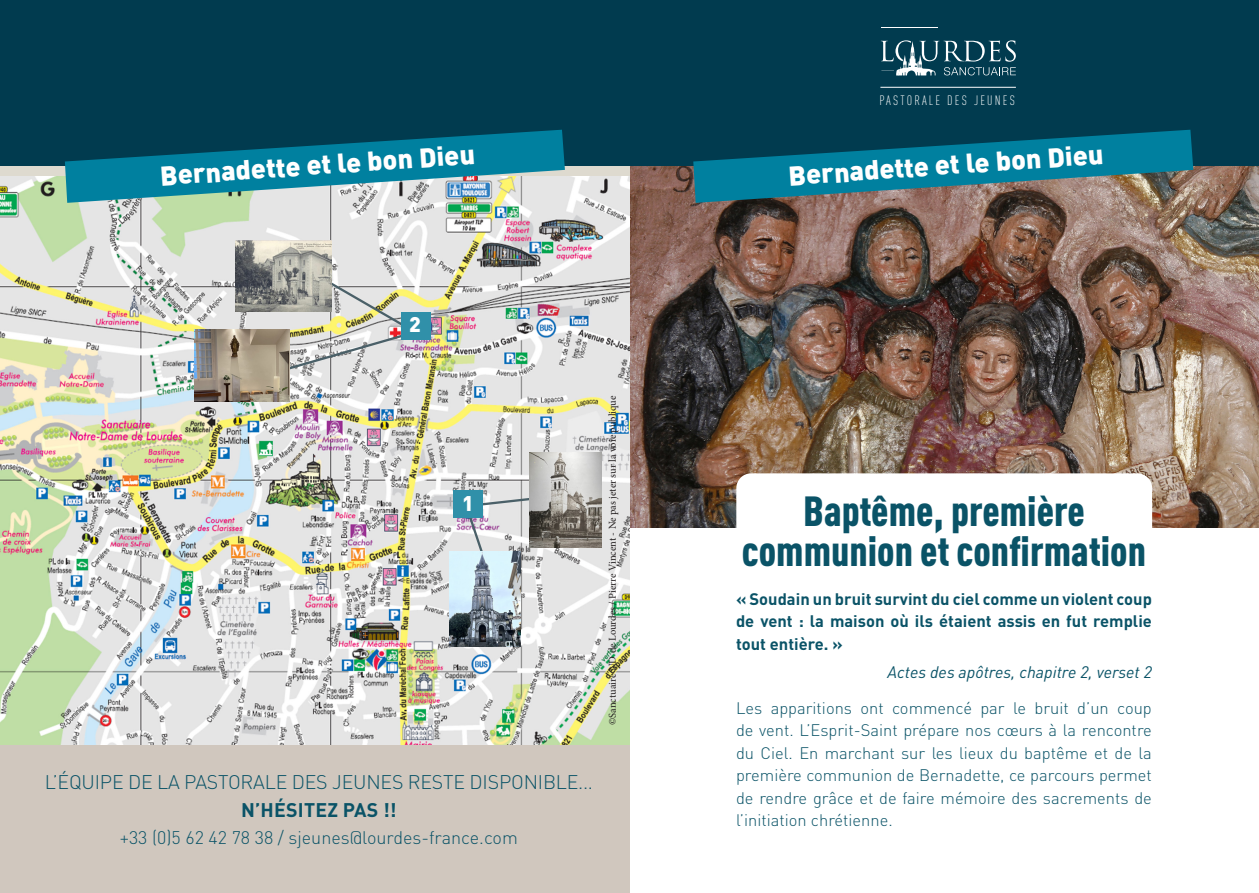
<style>
.page{position:relative;width:1259px;height:893px;background:#fff}
.page>*{position:absolute;margin:0;border:0;box-sizing:border-box;transform-origin:0 0}
.t1{font:900 condensed 41.55px/40.5px "DIN Pro";color:#0a5367;text-align:center}
.t2{font:900 27px "DIN Pro";color:#fff}
.t3{font:900 21px "DIN Pro";color:#fff}
.t4{font:300 19.5px "DIN Pro";letter-spacing:-.01em;color:#0a5367}
.t5{font:700 19.5px "DIN Pro";letter-spacing:.01em;color:#0a5367}
.t6{font:300 18px "DIN Pro";color:#0a5367}
.t7{font:300 16.5px/22.5px "DIN Pro";color:#0a5367;text-align:justify}
.t8{font:700 16.5px/22.5px "DIN Pro";color:#0a5367;text-align:justify}
.t9{font:italic 16.5px "DIN Pro";color:#0a5367}
.t10{font:300 condensed 13.5px "DIN Pro";letter-spacing:.16em;color:#fff}
.t11{font:10.5px "Minion Pro";color:#231f20}
</style>
<div class="page">
<img style="left:629px;top:166px;width:630px;height:362px">
<svg style="left:736px;top:473px;width:416px;height:55px"></svg>
<div style="left:0;top:744px;width:629px;height:149px;background:#d0c7be"></div>
<img style="left:0;top:176px;width:629px;height:568px">
<img style="left:195px;top:330px;width:94px;height:72px">
<svg style="left:278px;top:268px;width:134px;height:106px;background:#d1cfc6"></svg>
<img style="left:236px;top:240px;width:95px;height:72px">
<div style="left:401px;top:312px;width:30px;height:27px;background:#3090a9"></div>
<img style="left:449px;top:551px;width:72px;height:95px">
<svg style="left:464px;top:494px;width:94px;height:103px;background:#cdd3d7"></svg>
<img style="left:530px;top:452px;width:71px;height:96px">
<div style="left:453px;top:491px;width:30px;height:27px;background:#3090a9"></div>
<div style="left:629px;top:0;width:630px;height:166px;background:#013b4f"></div>
<div style="left:0;top:0;width:629px;height:166px;background:#013b4f"></div>
<svg style="left:65px;top:130px;width:500px;height:73px"></svg>
<svg style="left:693px;top:130px;width:500px;height:73px"></svg>
<img style="left:881px;top:27px;width:56px;height:1px">
<svg style="left:881px;top:40px;width:135px;height:35px"></svg>
<hr style="left:880px;top:87px;width:136px;height:1px;background:#fff">
<p class="t10" style="left:879px;top:90px;width:137px">PASTORALE DES JEUNES</p>
<h2 class="t2" style="left:158px;top:153px;width:317px;rotate:-4deg">Bernadette et le bon Dieu</h2>
<h2 class="t2" style="left:787px;top:153px;width:317px;rotate:-4deg">Bernadette et le bon Dieu</h2>
<p class="t3" style="left:409px;top:307px;width:13px">2</p>
<p class="t3" style="left:462px;top:486px;width:13px">1</p>
<p class="t11" style="left:605px;top:725px;width:331px;rotate:-90deg">©Sanctuaire ND de Lourdes / Pierre Vincent - Ne pas jeter sur la voie publique</p>
<p class="t4" style="left:45px;top:769px;width:549px">L’ÉQUIPE DE LA PASTORALE DES JEUNES RESTE DISPONIBLE...</p>
<p class="t5" style="left:241px;top:797px;width:157px">N’HÉSITEZ PAS !!</p>
<p class="t6" style="left:120px;top:825px;width:399px">+33 (0)5 62 42 78 38 / sjeunes@lourdes-france.com</p>
<h1 class="t1" style="left:742px;top:487px;width:406px">Baptême, première communion et confirmation</h1>
<p class="t8" style="left:736px;top:587px;width:417px">« Soudain un bruit survint du ciel comme un violent coup de vent : la maison où ils étaient assis en fut remplie tout entière. »</p>
<p class="t9" style="left:887px;top:659px;width:266px">Actes des apôtres, chapitre 2, verset 2</p>
<p class="t7" style="left:736px;top:696px;width:417px">Les apparitions ont commencé par le bruit d’un coup de vent. L’Esprit-Saint prépare nos cœurs à la rencontre du Ciel. En marchant sur les lieux du baptême et de la première communion de Bernadette, ce parcours permet de rendre grâce et de faire mémoire des sacrements de l’initiation chrétienne.</p>
</div>
